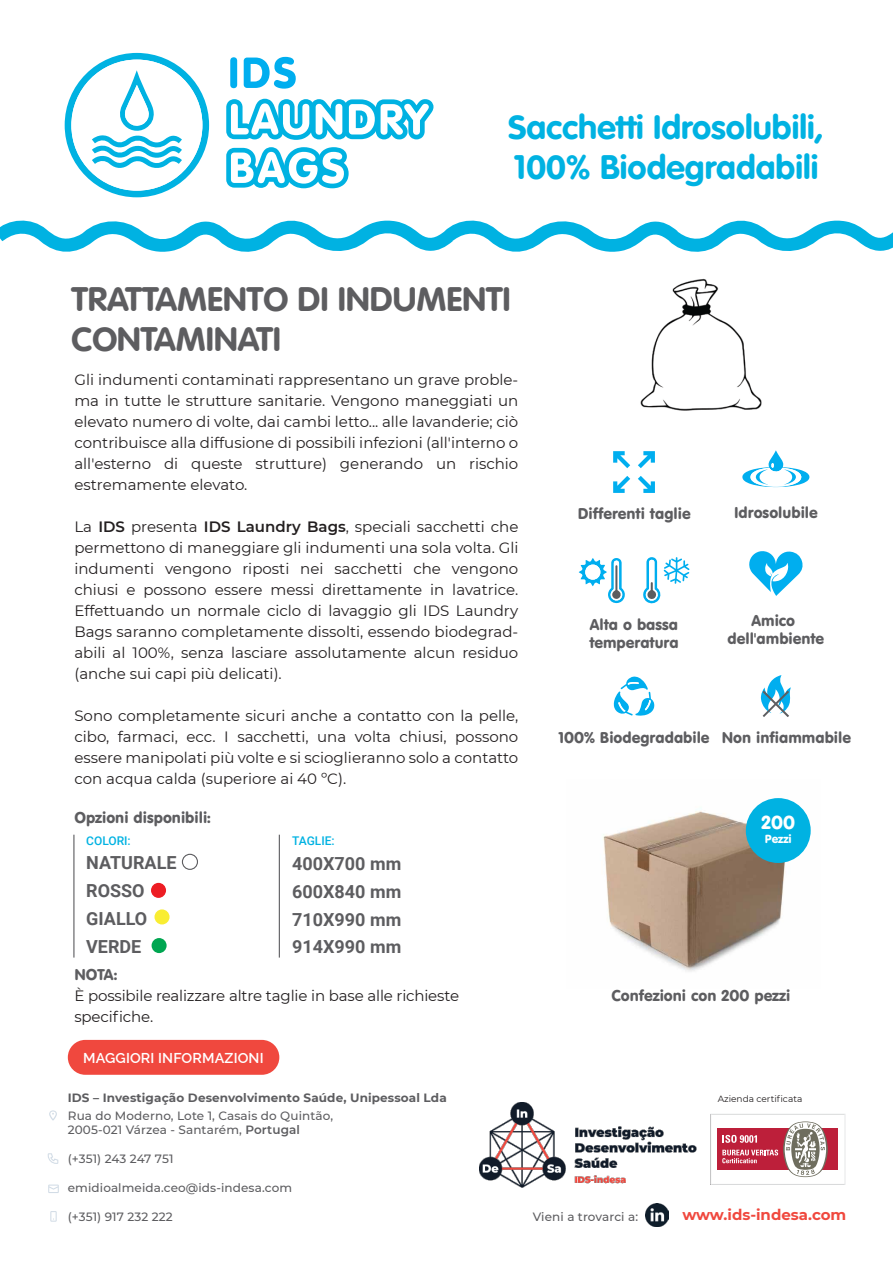
<style>
.page{position:relative;width:893px;height:1263px;background:#fff}
.page>*{position:absolute;margin:0;border:0;box-sizing:border-box;transform-origin:0 0}
.t1{font:700 33.3px/39.9px "VAG Rounded LTW04";color:#00b2e2;scale:1.04 1}
.t2{font:700 33.3px/39.9px "VAG Rounded LTW04";color:#5d5d60;scale:1.04 1}
.t3{font:18.45px "VAG Rounded BT";color:#fff}
.t4{font:700 18px/27.8px "Roboto";color:#5d5d60;text-align:justify}
.t5{font:15.45px/18.5px "VAG Rounded BT";color:#5d5d60;text-align:center}
.t6{font:15px/21px "Montserrat";color:#231f20;text-align:justify}
.t7{font:700 15px "Montserrat";color:#f0483e}
.t8{font:100 14.25px "Raleway";letter-spacing:.01em;color:#fff}
.t9{font:500 12px/14.4px "Montserrat";letter-spacing:.01em;color:#5d5d60}
.t10{font:700 12px "Montserrat";letter-spacing:.01em;color:#5d5d60}
.t11{font:500 12px "Roboto";color:#00b2e2}
.t12{font:11.55px "VAG Rounded BT";color:#fff}
.t13{font:9px "Montserrat";color:#231f20}
.s1{font-weight:600}
</style>
<div class="page">
<div style="left:68px;top:1040px;width:211px;height:35px;background:#f0483e;border-radius:17px"></div>
<svg style="left:48px;top:1153px;width:10px;height:11px"></svg>
<svg style="left:48px;top:1184px;width:11px;height:9px"></svg>
<svg style="left:50px;top:1211px;width:7px;height:11px"></svg>
<svg style="left:49px;top:1110px;width:8px;height:10px"></svg>
<svg style="left:65px;top:53px;width:144px;height:144px"></svg>
<svg style="left:226px;top:99px;width:207px;height:41px"></svg>
<svg style="left:226px;top:147px;width:123px;height:41px"></svg>
<svg style="left:230px;top:57px;width:7px;height:31px"></svg>
<svg style="left:244px;top:57px;width:52px;height:32px"></svg>
<img style="left:640px;top:278px;width:122px;height:133px">
<svg style="left:0;top:220px;width:893px;height:32px"></svg>
<img style="left:603px;top:798px;width:208px;height:174px">
<hr style="left:73px;top:835px;width:1px;height:122px;background:#5d5d60">
<hr style="left:279px;top:835px;width:1px;height:122px;background:#5d5d60">
<div style="left:182px;top:854px;width:16px;height:16px;border:1px solid #5d5d60;border-radius:50%"></div>
<div style="left:151px;top:883px;width:15px;height:15px;background:#ed1d24;border-radius:50%"></div>
<div style="left:154px;top:909px;width:16px;height:15px;background:#f9ed32;border-radius:50%"></div>
<div style="left:152px;top:938px;width:15px;height:15px;background:#00a651;border-radius:50%"></div>
<svg style="left:613px;top:451px;width:17px;height:17px"></svg>
<svg style="left:638px;top:476px;width:17px;height:17px"></svg>
<svg style="left:638px;top:451px;width:17px;height:17px"></svg>
<svg style="left:613px;top:476px;width:17px;height:17px"></svg>
<svg style="left:742px;top:450px;width:67px;height:37px"></svg>
<svg style="left:749px;top:551px;width:54px;height:45px"></svg>
<svg style="left:643px;top:557px;width:46px;height:47px"></svg>
<svg style="left:579px;top:558px;width:46px;height:45px"></svg>
<svg style="left:761px;top:675px;width:30px;height:42px"></svg>
<svg style="left:614px;top:676px;width:40px;height:40px"></svg>
<div style="left:746px;top:798px;width:65px;height:65px;background:#00b2e2;border-radius:50%"></div>
<img style="left:479px;top:1102px;width:218px;height:85px">
<div style="left:710px;top:1114px;width:135px;height:70px;background:#fff;border:1px solid #e6e7e8"></div>
<div style="left:718px;top:1129px;width:120px;height:41px;background:#bd1f3a"></div>
<svg style="left:722px;top:1121px;width:106px;height:56px"></svg>
<img style="left:646px;top:1204px;width:22px;height:22px">
<h1 class="t1" style="left:508px;top:108px;width:305px">Sacchetti Idrosolubili,<br>100% Biodegradabili</h1>
<h1 class="t2" style="left:71px;top:280px;width:424px">TRATTAMENTO DI INDUMENTI<br>CONTAMINATI</h1>
<p class="t6" style="left:74px;top:368px;width:445px">Gli indumenti contaminati rappresentano un grave proble&shy;ma in tutte le strutture sanitarie. Vengono maneggiati un elevato numero di volte, dai cambi letto... alle lavanderie; ciò contribuisce alla diffusione di possibili infezioni (all'interno o all'esterno di queste strutture) generando un rischio estremamente elevato.</p>
<p class="t6" style="left:74px;top:515px;width:445px">La <span class="s1">IDS</span> presenta <span class="s1">IDS Laundry Bags</span>, speciali sacchetti che permettono di maneggiare gli indumenti una sola volta. Gli indumenti vengono riposti nei sacchetti che vengono chiusi e possono essere messi direttamente in lavatrice.<br>Effettuando un normale ciclo di lavaggio gli IDS Laundry Bags saranno completamente dissolti, essendo biodegrad&shy;abili al 100%, senza lasciare assolutamente alcun residuo (anche sui capi più delicati).</p>
<p class="t6" style="left:74px;top:704px;width:445px">Sono completamente sicuri anche a contatto con la pelle, cibo, farmaci, ecc. I sacchetti, una volta chiusi, possono essere manipolati più volte e si scioglieranno solo a contatto con acqua calda (superiore ai 40 ºC).</p>
<p class="t5" style="left:74px;top:808px;width:138px">Opzioni disponibili:</p>
<p class="t11" style="left:86px;top:833px;width:46px">COLORI:</p>
<p class="t4" style="left:86px;top:848px;width:92px;text-align:left">NATURALE<br>ROSSO<br>GIALLO<br>VERDE</p>
<p class="t11" style="left:292px;top:833px;width:44px">TAGLIE:</p>
<p class="t4" style="left:292px;top:849px;width:111px">400X700 mm 600X840 mm 710X990 mm 914X990 mm</p>
<p class="t5" style="left:74px;top:965px;width:44px">NOTA:</p>
<p class="t6" style="left:74px;top:985px;width:386px">È possibile realizzare altre taglie in base alle richieste specifiche.</p>
<p class="t8" style="left:83px;top:1046px;width:182px">MAGGIORI INFORMAZIONI</p>
<p class="t10" style="left:68px;top:1089px;width:380px">IDS – Investigação Desenvolvimento Saúde, Unipessoal Lda</p>
<p class="t9" style="left:68px;top:1108px;width:267px">Rua do Moderno, Lote 1, Casais do Quintão,<br>2005-021 Várzea - Santarém, <span class="s1">Portugal</span></p>
<p class="t9" style="left:68px;top:1151px;width:107px">(+351) 243 247 751</p>
<p class="t9" style="left:68px;top:1180px;width:226px">emidioalmeida.ceo@ids-indesa.com</p>
<p class="t9" style="left:68px;top:1209px;width:106px">(+351) 917 232 222</p>
<p class="t5" style="left:578px;top:504px;width:114px">Differenti taglie</p>
<p class="t5" style="left:734px;top:503px;width:85px">Idrosolubile</p>
<p class="t5" style="left:589px;top:614px;width:91px;text-align:left">Alta o bassa temperatura</p>
<p class="t5" style="left:728px;top:611px;width:98px">Amico dell'ambiente</p>
<p class="t5" style="left:559px;top:728px;width:294px">100% Biodegradabile Non infiammabile</p>
<p class="t3" style="left:761px;top:810px;width:35px">200</p>
<p class="t12" style="left:765px;top:831px;width:29px">Pezzi</p>
<p class="t5" style="left:612px;top:986px;width:180px">Confezioni con 200 pezzi</p>
<p class="t9" style="left:533px;top:1208px;width:107px">Vieni a trovarci a:</p>
<p class="t13" style="left:718px;top:1093px;width:86px">Azienda certificata</p>
<p class="t7" style="left:682px;top:1204px;width:165px">www.ids-indesa.com</p>
</div>
